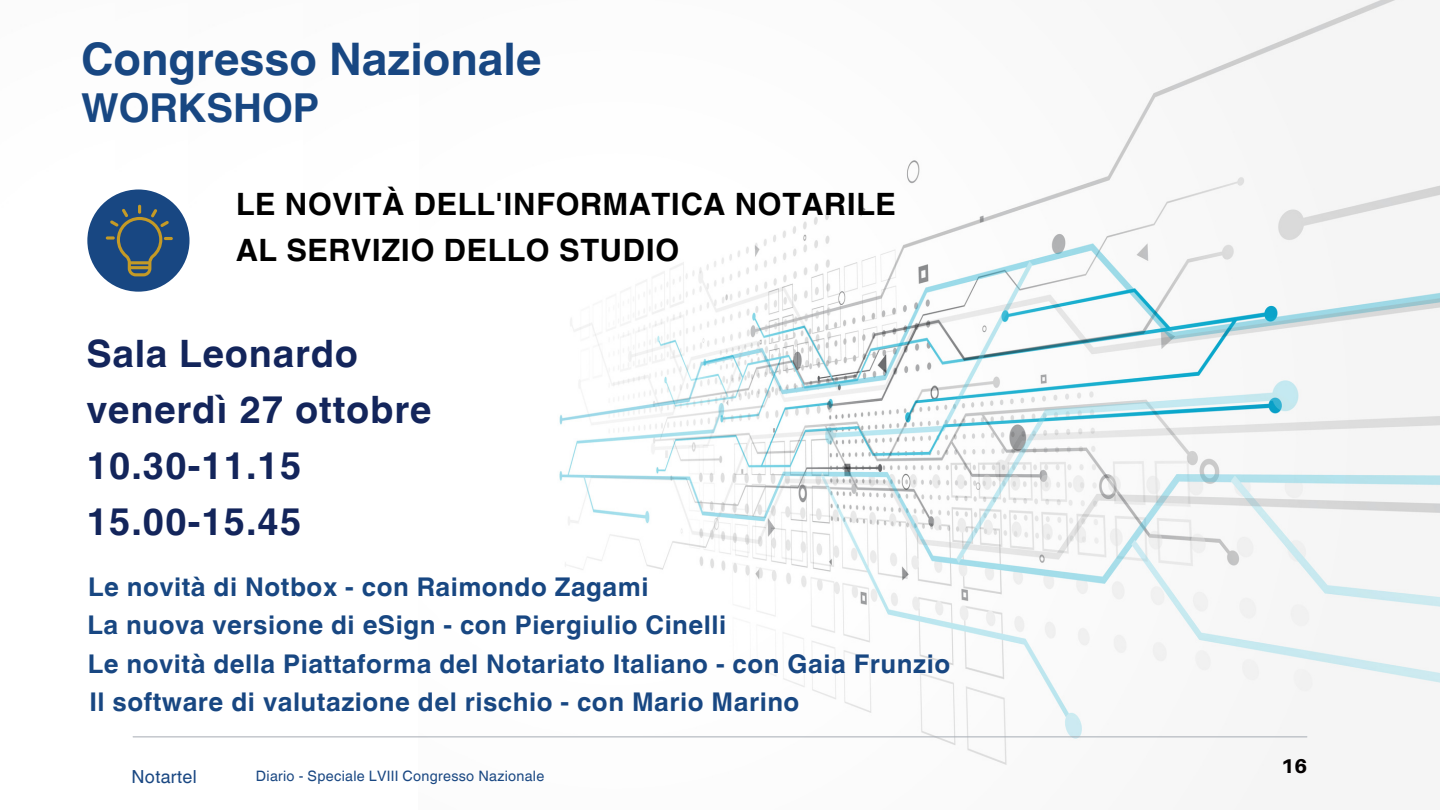
<style>
.page{position:relative;width:1440px;height:810px;background:#fff}
.page>*{position:absolute;margin:0;border:0;box-sizing:border-box;transform-origin:0 0}
.t1{font:700 44.9px "Helvetica World";color:#184782}
.t2{font:700 39.9px "Helvetica World";color:#184782}
.t3{font:700 37.8px "Helvetica World";letter-spacing:.02em;color:#13255b}
.t4{font:700 30.8px "Helvetica World";letter-spacing:.02em;color:#000}
.t5{font:700 25.8px "Helvetica World";letter-spacing:.02em;color:#184782}
.t6{font:800 20px "Aileron";color:#030000}
.t7{font:18px "Helvetica World";letter-spacing:.02em;color:#194782}
.t8{font:14.4px "Helvetica World";letter-spacing:.02em;color:#194782}
</style>
<div class="page">
<img style="left:419px;top:0;width:1021px;height:774px">
<hr style="left:133px;top:736px;width:1174px;height:1px;background:#a6acb4">
<div style="left:87px;top:189px;width:103px;height:103px;background:#184782;border-radius:50%"></div>
<svg style="left:106px;top:205px;width:67px;height:71px"></svg>
<p class="t1" style="left:81px;top:23px;width:462px">Congresso Nazionale</p>
<p class="t2" style="left:81px;top:75px;width:240px">WORKSHOP</p>
<p class="t4" style="left:236px;top:179px;width:661px">LE NOVITÀ DELL'INFORMATICA NOTARILE</p>
<p class="t4" style="left:236px;top:225px;width:445px">AL SERVIZIO DELLO STUDIO</p>
<p class="t3" style="left:86px;top:322px;width:273px">Sala Leonardo</p>
<p class="t3" style="left:86px;top:379px;width:347px">venerdì 27 ottobre</p>
<p class="t3" style="left:86px;top:435px;width:217px">10.30-11.15</p>
<p class="t3" style="left:86px;top:491px;width:217px">15.00-15.45</p>
<p class="t5" style="left:88px;top:566px;width:562px">Le novità di Notbox - con Raimondo Zagami</p>
<p class="t5" style="left:88px;top:604px;width:640px">La nuova versione di eSign - con Piergiulio Cinelli</p>
<p class="t5" style="left:88px;top:643px;width:864px">Le novità della Piattaforma del Notariato Italiano - con Gaia Frunzio</p>
<p class="t5" style="left:89px;top:681px;width:712px">Il software di valutazione del rischio - con Mario Marino</p>
<p class="t7" style="left:131px;top:766px;width:67px">Notartel</p>
<p class="t8" style="left:256px;top:768px;width:290px">Diario - Speciale LVIII Congresso Nazionale</p>
<p class="t6" style="left:1281px;top:753px;width:28px">16</p>
</div>
